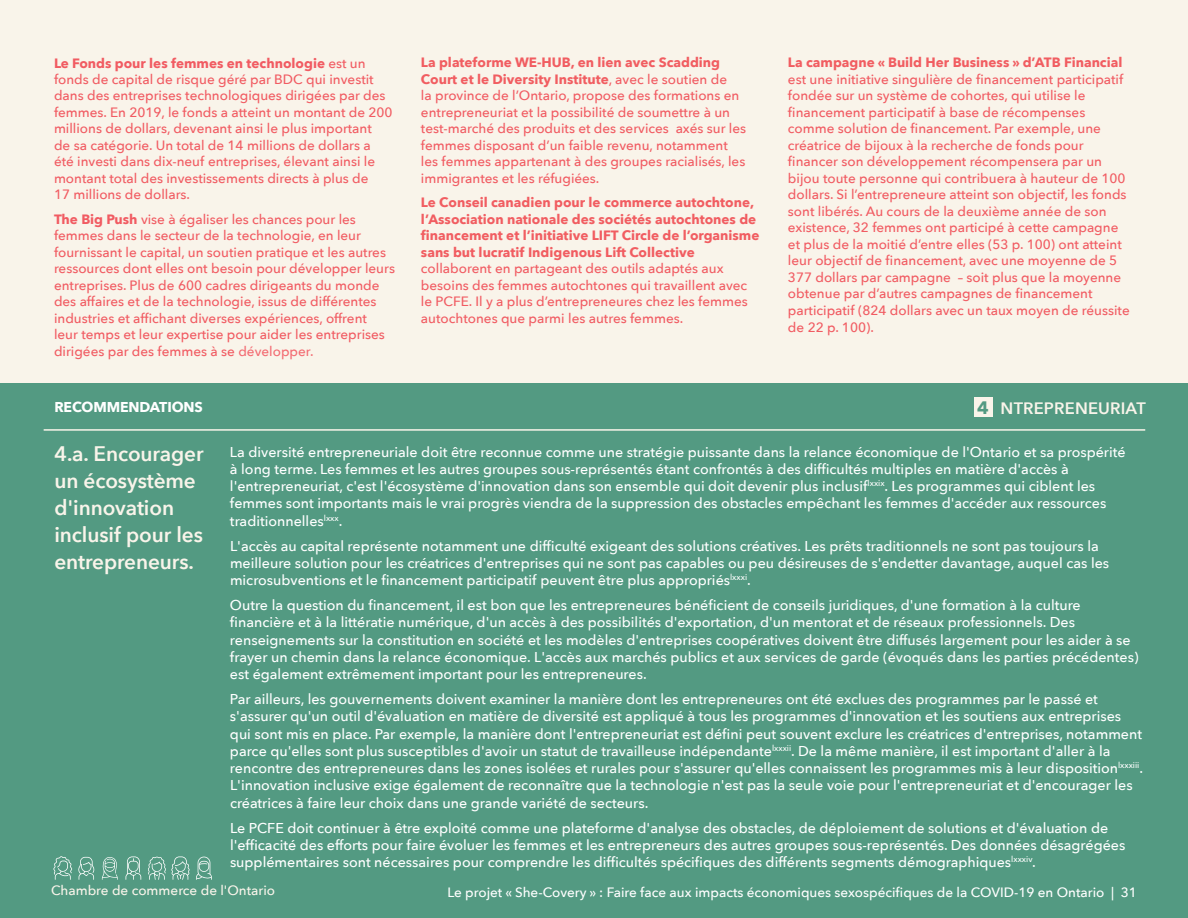
<style>
.page{position:relative;width:1188px;height:918px;background:#f9f4ea}
.page>*{position:absolute;margin:0;border:0;box-sizing:border-box;transform-origin:0 0}
.t1{font:600 21px/27px "Avenir Next";letter-spacing:-.005em;color:#f9f4ea}
.t2{font:600 16.5px "Avenir Next";letter-spacing:.01em;color:#f9f4ea}
.t3{font:500 14.25px/17.2px "Avenir Next";color:#fff}
.t4{font:700 14.25px "Avenir Next";letter-spacing:-.01em;color:#fff}
.t5{font:500 13.5px/16.5px "Avenir Next";color:#f15b62}
.t6{font:700 13.5px/16.5px "Avenir Next";color:#f15d61}
.t7{font:500 13.5px "Avenir Next";color:#fff}
.t8{font:500 13.5px "Avenir Next";color:#f9f4ea}
.s1{font-weight:700}
.s2{color:#f36b72}
.s3{font-weight:700;color:#f15d61}
.s4{font-weight:700;font-size:18px;color:#539a82}
</style>
<div class="page">
<div style="left:0;top:383px;width:1188px;height:535px;background:#539a82"></div>
<hr style="left:44px;top:429px;width:1101px;height:2px;background:#f9f4ea">
<div style="left:974px;top:398px;width:19px;height:19px;background:#f9f4ea"></div>
<svg style="left:78px;top:857px;width:17px;height:23px"></svg>
<svg style="left:102px;top:857px;width:16px;height:23px"></svg>
<svg style="left:53px;top:856px;width:19px;height:24px"></svg>
<svg style="left:148px;top:856px;width:42px;height:24px"></svg>
<svg style="left:126px;top:856px;width:15px;height:24px"></svg>
<svg style="left:196px;top:857px;width:16px;height:23px"></svg>
<p class="t5" style="left:54px;top:54px;width:340px"><span class="s1">Le Fonds pour les femmes en technologie</span> est un fonds de capital de risque géré par BDC qui investit dans des entreprises technologiques dirigées par des femmes. En 2019, le fonds a atteint un montant de 200 millions de dollars, devenant ainsi le plus important<br>de sa catégorie. Un total de 14 millions de dollars a été investi dans dix-neuf entreprises, élevant ainsi le montant total des investissements directs à plus de<br>17 millions de dollars.</p>
<p class="t5" style="left:54px;top:210px;width:343px"><span class="s1">The Big Push</span> vise à égaliser les chances pour les femmes dans le secteur de la technologie, en leur fournissant le capital, un soutien pratique et les autres ressources dont elles ont besoin pour développer leurs entreprises. Plus de 600 cadres dirigeants du monde des affaires et de la technologie, issus de différentes industries et affichant diverses expériences, offrent<br>leur temps et leur expertise pour aider les entreprises dirigées par des femmes à se <span class="s2">développer.</span></p>
<p class="t4" style="left:54px;top:395px;width:150px">RECOMMENDATIONS</p>
<p class="t5" style="left:421px;top:54px;width:327px"><span class="s3">La plateforme WE-HUB, en lien avec Scadding Court et le Diversity Institute</span>, avec le soutien de<br>la province de l’Ontario, propose des formations en entrepreneuriat et la possibilité de soumettre à un test-marché des produits et des services axés sur les femmes disposant d’un faible revenu, notamment les femmes appartenant à des groupes racialisés, les immigrantes et les réfugiées.</p>
<p class="t6" style="left:421px;top:194px;width:340px">Le Conseil canadien pour le commerce autochtone, l’Association nationale des sociétés autochtones de financement et l’initiative LIFT Circle de l’organisme sans but lucratif Indigenous Lift Collective</p>
<p class="t5" style="left:421px;top:260px;width:328px">collaborent en partageant des outils adaptés aux besoins des femmes autochtones qui travaillent avec le PCFE. Il y a plus d’entrepreneures chez les femmes autochtones que parmi les autres femmes.</p>
<p class="t6" style="left:788px;top:54px;width:336px">La campagne « Build Her Business » d’ATB Financial</p>
<p class="t5" style="left:788px;top:71px;width:343px">est une initiative singulière de financement participatif fondée sur un système de cohortes, qui utilise le financement participatif à base de récompenses comme solution de financement. Par exemple, une créatrice de bijoux à la recherche de fonds pour financer son développement récompensera par un bijou toute personne qui contribuera à hauteur de 100 dollars. Si l’entrepreneure atteint son objectif, les fonds sont libérés. Au cours de la deuxième année de son existence, 32 femmes ont participé à cette campagne et plus de la moitié d’entre elles (53 p. 100) ont atteint leur objectif de financement, avec une moyenne de 5<br>377 dollars par campagne – soit plus que la moyenne obtenue par d’autres campagnes de financement participatif (824 dollars avec un taux moyen de réussite de 22 p. 100).</p>
<p class="t2" style="left:977px;top:394px;width:170px"><span class="s4">4</span> NTREPRENEURIAT</p>
<h1 class="t1" style="left:54px;top:439px;width:151px">4.a. Encourager un écosystème d'innovation inclusif pour les entrepreneurs.</h1>
<p class="t3" style="left:230px;top:443px;width:897px">La diversité entrepreneuriale doit être reconnue comme une stratégie puissante dans la relance économique de l'Ontario et sa prospérité à long terme. Les femmes et les autres groupes sous-représentés étant confrontés à des difficultés multiples en matière d'accès à l'entrepreneuriat, c'est l'écosystème d'innovation dans son ensemble qui doit devenir plus inclusif<sup>lxxix</sup>. Les programmes qui ciblent les femmes sont importants mais le vrai progrès viendra de la suppression des obstacles empêchant les femmes d'accéder aux ressources traditionnelles<sup>lxxx</sup>.</p>
<p class="t3" style="left:230px;top:537px;width:881px">L'accès au capital représente notamment une difficulté exigeant des solutions créatives. Les prêts traditionnels ne sont pas toujours la meilleure solution pour les créatrices d'entreprises qui ne sont pas capables ou peu désireuses de s'endetter davantage, auquel cas les microsubventions et le financement participatif peuvent être plus appropriés<sup>lxxxi</sup>.</p>
<p class="t3" style="left:230px;top:596px;width:910px">Outre la question du financement, il est bon que les entrepreneures bénéficient de conseils juridiques, d'une formation à la culture financière et à la littératie numérique, d'un accès à des possibilités d'exportation, d'un mentorat et de réseaux professionnels. Des renseignements sur la constitution en société et les modèles d'entreprises coopératives doivent être diffusés largement pour les aider à se frayer un chemin dans la relance économique. L'accès aux marchés publics et aux services de garde (évoqués dans les parties précédentes) est également extrêmement important pour les entrepreneures.</p>
<p class="t3" style="left:230px;top:690px;width:915px">Par ailleurs, les gouvernements doivent examiner la manière dont les entrepreneures ont été exclues des programmes par le passé et s'assurer qu'un outil d'évaluation en matière de diversité est appliqué à tous les programmes d'innovation et les soutiens aux entreprises qui sont mis en place. Par exemple, la manière dont l'entrepreneuriat est défini peut souvent exclure les créatrices d'entreprises, notamment parce qu'elles sont plus susceptibles d'avoir un statut de travailleuse indépendante<sup>lxxxii</sup>. De la même manière, il est important d'aller à la rencontre des entrepreneures dans les zones isolées et rurales pour s'assurer qu'elles connaissent les programmes mis à leur disposition<sup>lxxxiii</sup>.<br>L'innovation inclusive exige également de reconnaître que la technologie n'est pas la seule voie pour l'entrepreneuriat et d'encourager les créatrices à faire leur choix dans une grande variété de secteurs.</p>
<p class="t3" style="left:230px;top:819px;width:897px">Le PCFE doit continuer à être exploité comme une plateforme d'analyse des obstacles, de déploiement de solutions et d'évaluation de l'efficacité des efforts pour faire évoluer les femmes et les entrepreneurs des autres groupes sous-représentés. Des données désagrégées supplémentaires sont nécessaires pour comprendre les difficultés spécifiques des différents segments démographiques<sup>lxxxiv</sup>.</p>
<p class="t8" style="left:51px;top:879px;width:226px">Chambre de commerce de l'Ontario</p>
<p class="t7" style="left:448px;top:881px;width:691px">Le projet « She-Covery » : Faire face aux impacts économiques sexospécifiques de la COVID-19 en Ontario | 31</p>
</div>
